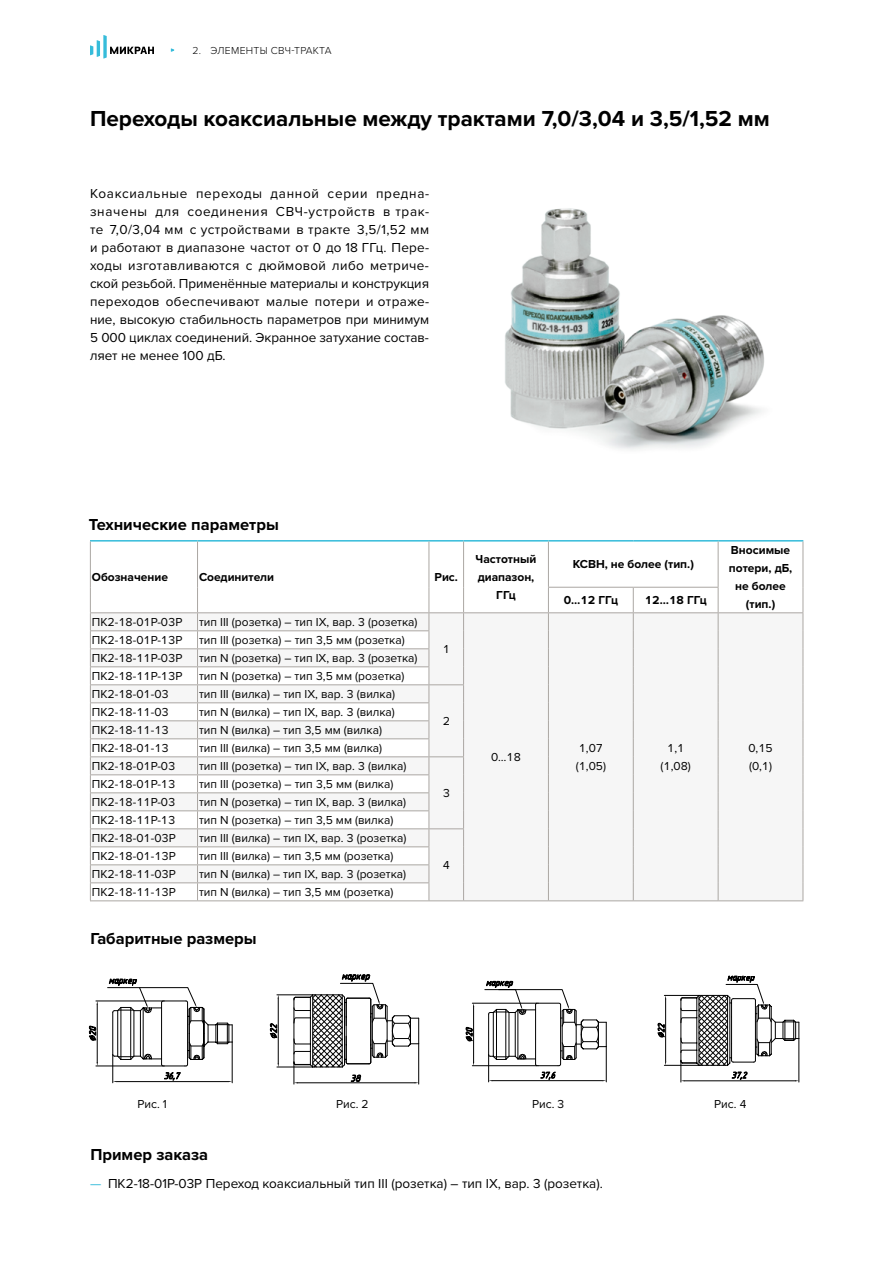
<style>
.page{position:relative;width:893px;height:1263px;background:#fff}
.page>*{position:absolute;margin:0;border:0;box-sizing:border-box;transform-origin:0 0}
.t1{font:700 22.5px "Proxima Nova";color:#000}
.t2{font:700 16.5px "Proxima Nova";color:#000}
.t3{font:13.5px/18px "Proxima Nova";color:#000;text-align:justify}
.t4{font:12px/18px "Proxima Nova";color:#000}
.t5{font:700 12px/18px "Proxima Nova";color:#000;text-align:center}
.t6{font:300 10.5px "Proxima Nova";letter-spacing:.025em;color:#000}
.s1{color:#34bbda}
</style>
<div class="page">
<svg style="left:269px;top:974px;width:151px;height:111px"></svg>
<svg style="left:88px;top:978px;width:145px;height:106px"></svg>
<svg style="left:465px;top:980px;width:142px;height:103px"></svg>
<svg style="left:657px;top:976px;width:143px;height:107px"></svg>
<svg style="left:91px;top:613px;width:712px;height:287px;fill:#f6f6f6"></svg>
<hr style="left:548px;top:612px;width:85px;height:1px;background:#aba7a3">
<hr style="left:633px;top:612px;width:85px;height:1px;background:#aba7a3">
<hr style="left:90px;top:630px;width:108px;height:1px;background:#aba7a3">
<hr style="left:198px;top:630px;width:231px;height:1px;background:#aba7a3">
<hr style="left:90px;top:648px;width:108px;height:1px;background:#aba7a3">
<hr style="left:198px;top:648px;width:231px;height:1px;background:#aba7a3">
<hr style="left:90px;top:666px;width:108px;height:1px;background:#aba7a3">
<hr style="left:198px;top:666px;width:231px;height:1px;background:#aba7a3">
<hr style="left:90px;top:684px;width:108px;height:1px;background:#aba7a3">
<hr style="left:198px;top:684px;width:231px;height:1px;background:#aba7a3">
<hr style="left:429px;top:684px;width:35px;height:1px;background:#aba7a3">
<hr style="left:90px;top:702px;width:108px;height:1px;background:#aba7a3">
<hr style="left:198px;top:702px;width:231px;height:1px;background:#aba7a3">
<hr style="left:90px;top:720px;width:108px;height:1px;background:#aba7a3">
<hr style="left:198px;top:720px;width:231px;height:1px;background:#aba7a3">
<hr style="left:90px;top:738px;width:108px;height:1px;background:#aba7a3">
<hr style="left:198px;top:738px;width:231px;height:1px;background:#aba7a3">
<hr style="left:90px;top:756px;width:108px;height:1px;background:#aba7a3">
<hr style="left:198px;top:756px;width:231px;height:1px;background:#aba7a3">
<hr style="left:429px;top:756px;width:35px;height:1px;background:#aba7a3">
<hr style="left:90px;top:774px;width:108px;height:1px;background:#aba7a3">
<hr style="left:198px;top:774px;width:231px;height:1px;background:#aba7a3">
<hr style="left:90px;top:792px;width:108px;height:1px;background:#aba7a3">
<hr style="left:198px;top:792px;width:231px;height:1px;background:#aba7a3">
<hr style="left:90px;top:810px;width:108px;height:1px;background:#aba7a3">
<hr style="left:198px;top:810px;width:231px;height:1px;background:#aba7a3">
<hr style="left:90px;top:828px;width:108px;height:1px;background:#aba7a3">
<hr style="left:198px;top:828px;width:231px;height:1px;background:#aba7a3">
<hr style="left:429px;top:828px;width:35px;height:1px;background:#aba7a3">
<hr style="left:90px;top:846px;width:108px;height:1px;background:#aba7a3">
<hr style="left:198px;top:846px;width:231px;height:1px;background:#aba7a3">
<hr style="left:90px;top:864px;width:108px;height:1px;background:#aba7a3">
<hr style="left:198px;top:864px;width:231px;height:1px;background:#aba7a3">
<hr style="left:90px;top:882px;width:108px;height:1px;background:#aba7a3">
<hr style="left:198px;top:882px;width:231px;height:1px;background:#aba7a3">
<hr style="left:90px;top:900px;width:108px;height:1px;background:#aba7a3">
<hr style="left:198px;top:900px;width:231px;height:1px;background:#aba7a3">
<hr style="left:429px;top:900px;width:35px;height:1px;background:#aba7a3">
<hr style="left:464px;top:900px;width:84px;height:1px;background:#aba7a3">
<hr style="left:548px;top:900px;width:85px;height:1px;background:#aba7a3">
<hr style="left:633px;top:900px;width:85px;height:1px;background:#aba7a3">
<hr style="left:718px;top:900px;width:85px;height:1px;background:#aba7a3">
<hr style="left:90px;top:540px;width:108px;height:2px;background:#34bbda">
<hr style="left:90px;top:612px;width:108px;height:1px;background:#aba7a3">
<hr style="left:198px;top:612px;width:231px;height:1px;background:#aba7a3">
<hr style="left:429px;top:612px;width:35px;height:1px;background:#aba7a3">
<hr style="left:464px;top:612px;width:84px;height:1px;background:#aba7a3">
<hr style="left:718px;top:612px;width:85px;height:1px;background:#aba7a3">
<hr style="left:198px;top:540px;width:231px;height:2px;background:#34bbda">
<hr style="left:464px;top:540px;width:84px;height:2px;background:#34bbda">
<hr style="left:548px;top:540px;width:85px;height:2px;background:#34bbda">
<hr style="left:633px;top:540px;width:85px;height:2px;background:#34bbda">
<hr style="left:548px;top:587px;width:85px;height:1px;background:#aba7a3">
<hr style="left:633px;top:587px;width:85px;height:1px;background:#aba7a3">
<hr style="left:718px;top:540px;width:85px;height:2px;background:#34bbda">
<hr style="left:429px;top:540px;width:35px;height:2px;background:#34bbda">
<hr style="left:90px;top:541px;width:1px;height:46px;background:#aba7a3">
<hr style="left:197px;top:541px;width:1px;height:46px;background:#aba7a3">
<hr style="left:429px;top:541px;width:1px;height:46px;background:#aba7a3">
<hr style="left:463px;top:541px;width:1px;height:46px;background:#aba7a3">
<hr style="left:548px;top:541px;width:1px;height:46px;background:#aba7a3">
<hr style="left:718px;top:541px;width:1px;height:46px;background:#aba7a3">
<hr style="left:803px;top:541px;width:1px;height:46px;background:#aba7a3">
<svg style="left:90px;top:587px;width:1px;height:313px"></svg>
<svg style="left:197px;top:587px;width:1px;height:313px"></svg>
<svg style="left:429px;top:587px;width:1px;height:313px"></svg>
<svg style="left:463px;top:587px;width:1px;height:313px"></svg>
<svg style="left:548px;top:588px;width:1px;height:312px"></svg>
<svg style="left:633px;top:588px;width:1px;height:312px"></svg>
<svg style="left:718px;top:588px;width:1px;height:312px"></svg>
<svg style="left:803px;top:587px;width:1px;height:313px"></svg>
<img style="left:505px;top:208px;width:259px;height:242px">
<svg style="left:90px;top:35px;width:64px;height:23px"></svg>
<p class="t6" style="left:192px;top:44px;width:141px">2. Элементы СВЧ-тракта</p>
<h1 class="t1" style="left:90px;top:105px;width:681px">Переходы коаксиальные между трактами 7,0/3,04 и 3,5/1,52 мм</h1>
<p class="t3" style="left:90px;top:185px;width:341px">Коаксиальные переходы данной серии предна&shy;значены для соединения СВЧ-устройств в трак&shy;те 7,0/3,04 мм с устройствами в тракте 3,5/1,52 мм и работают в диапазоне частот от 0 до 18 ГГц. Пере&shy;ходы изготавливаются с дюймовой либо метриче&shy;ской резьбой. Применённые материалы и конструкция переходов обеспечивают малые потери и отраже&shy;ние, высокую стабильность параметров при минимум 5 000 циклах соединений. Экранное затухание состав&shy;ляет не менее 100 дБ.</p>
<h2 class="t2" style="left:89px;top:515px;width:191px">Технические параметры</h2>
<p class="t5" style="left:92px;top:568px;width:78px">Обозначение</p>
<p class="t5" style="left:199px;top:568px;width:77px">Соединители</p>
<p class="t5" style="left:434px;top:568px;width:25px">Рис.</p>
<p class="t4" style="left:92px;top:613px;width:92px">ПК2-18-01Р-03Р</p>
<p class="t4" style="left:199px;top:613px;width:220px">тип III (розетка) – тип IX, вар. 3 (розетка)</p>
<p class="t4" style="left:92px;top:631px;width:92px">ПК2-18-01Р-13Р</p>
<p class="t4" style="left:199px;top:631px;width:207px">тип III (розетка) – тип 3,5 мм (розетка)</p>
<p class="t4" style="left:92px;top:649px;width:92px">ПК2-18-11Р-03Р</p>
<p class="t4" style="left:199px;top:649px;width:220px">тип N (розетка) – тип IX, вар. 3 (розетка)</p>
<p class="t4" style="left:92px;top:667px;width:92px">ПК2-18-11Р-13Р</p>
<p class="t4" style="left:199px;top:667px;width:207px">тип N (розетка) – тип 3,5 мм (розетка)</p>
<p class="t4" style="left:92px;top:685px;width:78px">ПК2-18-01-03</p>
<p class="t4" style="left:199px;top:685px;width:197px">тип III (вилка) – тип IX, вар. 3 (вилка)</p>
<p class="t4" style="left:92px;top:703px;width:78px">ПК2-18-11-03</p>
<p class="t4" style="left:199px;top:703px;width:197px">тип N (вилка) – тип IX, вар. 3 (вилка)</p>
<p class="t4" style="left:92px;top:721px;width:78px">ПК2-18-11-13</p>
<p class="t4" style="left:199px;top:721px;width:184px">тип N (вилка) – тип 3,5 мм (вилка)</p>
<p class="t4" style="left:92px;top:739px;width:78px">ПК2-18-01-13</p>
<p class="t4" style="left:199px;top:739px;width:185px">тип III (вилка) – тип 3,5 мм (вилка)</p>
<p class="t4" style="left:92px;top:757px;width:85px">ПК2-18-01Р-03</p>
<p class="t4" style="left:199px;top:757px;width:209px">тип III (розетка) – тип IX, вар. 3 (вилка)</p>
<p class="t4" style="left:92px;top:775px;width:85px">ПК2-18-01Р-13</p>
<p class="t4" style="left:199px;top:775px;width:196px">тип III (розетка) – тип 3,5 мм (вилка)</p>
<p class="t4" style="left:92px;top:793px;width:85px">ПК2-18-11Р-03</p>
<p class="t4" style="left:199px;top:793px;width:209px">тип N (розетка) – тип IX, вар. 3 (вилка)</p>
<p class="t4" style="left:92px;top:811px;width:85px">ПК2-18-11Р-13</p>
<p class="t4" style="left:199px;top:811px;width:196px">тип N (розетка) – тип 3,5 мм (вилка)</p>
<p class="t4" style="left:92px;top:829px;width:85px">ПК2-18-01-03Р</p>
<p class="t4" style="left:199px;top:829px;width:209px">тип III (вилка) – тип IX, вар. 3 (розетка)</p>
<p class="t4" style="left:92px;top:847px;width:85px">ПК2-18-01-13Р</p>
<p class="t4" style="left:199px;top:847px;width:196px">тип III (вилка) – тип 3,5 мм (розетка)</p>
<p class="t4" style="left:92px;top:865px;width:85px">ПК2-18-11-03Р</p>
<p class="t4" style="left:199px;top:865px;width:209px">тип N (вилка) – тип IX, вар. 3 (розетка)</p>
<p class="t4" style="left:92px;top:883px;width:85px">ПК2-18-11-13Р</p>
<p class="t4" style="left:199px;top:883px;width:196px">тип N (вилка) – тип 3,5 мм (розетка)</p>
<h2 class="t2" style="left:90px;top:929px;width:168px">Габаритные размеры</h2>
<p class="t4" style="left:443px;top:640px;width:9px">1</p>
<p class="t4" style="left:443px;top:712px;width:9px">2</p>
<p class="t4" style="left:443px;top:784px;width:9px">3</p>
<p class="t4" style="left:443px;top:856px;width:9px">4</p>
<p class="t5" style="left:476px;top:550px;width:62px">Частотный диапазон,<br>ГГц</p>
<p class="t5" style="left:573px;top:555px;width:123px">КСВН, не более (тип.)</p>
<p class="t5" style="left:564px;top:591px;width:56px">0…12 ГГц</p>
<p class="t5" style="left:645px;top:591px;width:63px">12…18 ГГц</p>
<p class="t5" style="left:729px;top:541px;width:65px">Вносимые потери, дБ, не более (тип.)</p>
<p class="t4" style="left:491px;top:748px;width:31px">0…18</p>
<p class="t4" style="left:576px;top:739px;width:32px">1,07 (1,05)</p>
<p class="t4" style="left:661px;top:739px;width:32px;text-align:center">1,1 (1,08)</p>
<p class="t4" style="left:748px;top:739px;width:26px">0,15 (0,1)</p>
<p class="t4" style="left:137px;top:1095px;width:31px">Рис. 1</p>
<p class="t4" style="left:336px;top:1095px;width:34px">Рис. 2</p>
<p class="t4" style="left:532px;top:1095px;width:34px">Рис. 3</p>
<p class="t4" style="left:714px;top:1095px;width:34px">Рис. 4</p>
<h2 class="t2" style="left:90px;top:1145px;width:119px">Пример заказа</h2>
<p class="t3" style="left:90px;top:1175px;width:514px"><span class="s1">—</span> ПК2-18-01Р-03Р Переход коаксиальный тип III (розетка) – тип IX, вар. 3 (розетка).</p>
</div>
